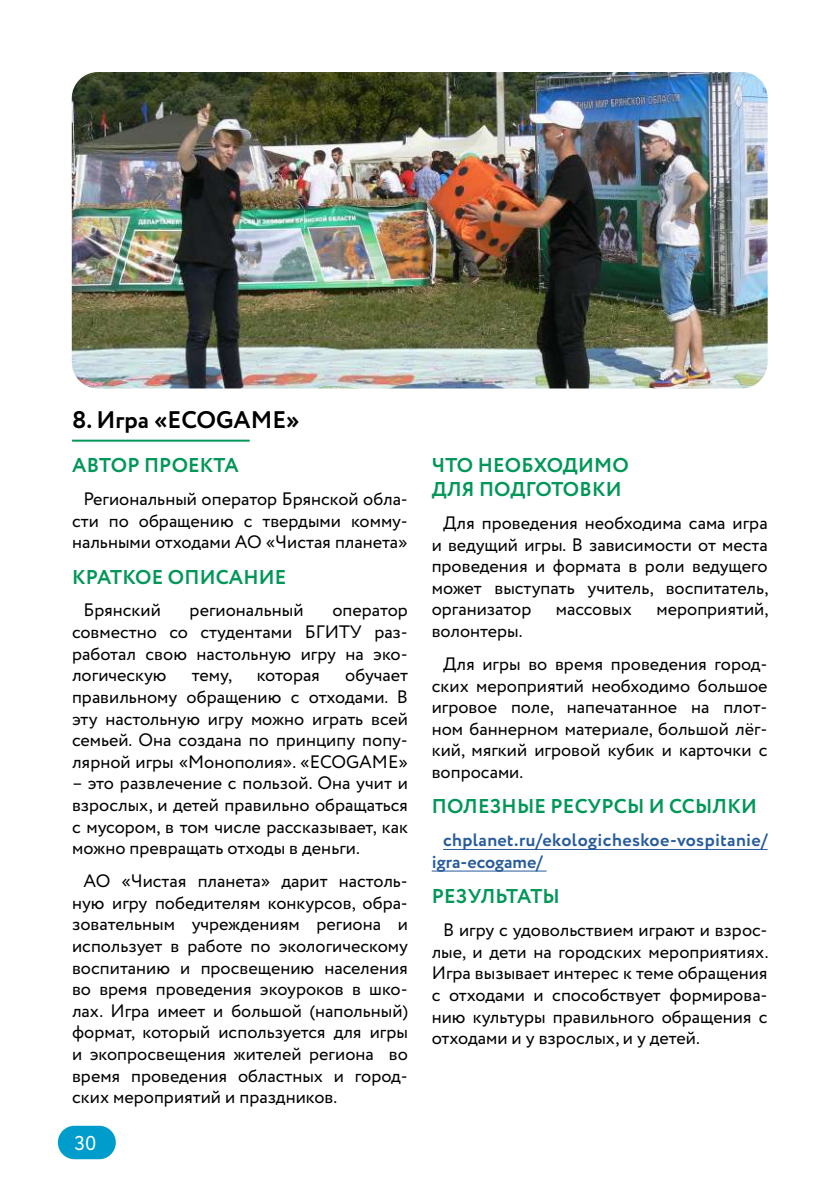
<style>
.page{position:relative;width:840px;height:1191px;background:#fff}
.page>*{position:absolute;margin:0;border:0;box-sizing:border-box;transform-origin:0 0}
.t1{font:700 24px "Circe";color:#000}
.t2{font:700 20px/24px "Circe";letter-spacing:.01em;color:#009758}
.t3{font:20px "Circe";color:#fff}
.t4{font:18px/21.6px "Circe";color:#000;text-align:justify}
.t5{font:700 18px/21.6px "Circe";letter-spacing:.02em;color:#275b9b}
</style>
<div class="page">
<div style="left:59px;top:1126px;width:56px;height:32px;background:#009dcc;border-radius:16px"></div>
<div style="left:58px;top:1125px;width:58px;height:34px;border:2px solid #009dcc;border-radius:16px"></div>
<hr style="left:72px;top:439px;width:177px;height:2px;background:#009758">
<hr style="left:443px;top:849px;width:324px;height:1px;background:#275b9b">
<hr style="left:431px;top:870px;width:115px;height:1px;background:#275b9b">
<img style="left:72px;top:72px;width:695px;height:316px">
<h1 class="t1" style="left:72px;top:403px;width:229px">8. Игра «ECOGAME»</h1>
<p class="t2" style="left:72px;top:454px;width:168px">АВТОР ПРОЕКТА</p>
<p class="t4" style="left:72px;top:488px;width:337px;text-indent:11px">Региональный оператор Брянской обла&shy;сти по обращению с твердыми комму&shy;нальными отходами АО «Чистая планета»</p>
<p class="t2" style="left:72px;top:565px;width:216px">КРАТКОЕ ОПИСАНИЕ</p>
<p class="t4" style="left:83px;top:600px;width:79px">Брянский</p>
<p class="t4" style="left:189px;top:600px;width:115px">региональный</p>
<p class="t4" style="left:72px;top:600px;width:337px;text-indent:260px">оператор совместно со студентами БГИТУ раз&shy;работал свою настольную игру на эко&shy;логическую</p>
<p class="t4" style="left:72px;top:665px;width:337px;text-indent:273px">обучает правильному обращению с отходами. В эту настольную игру можно играть всей семьей. Она создана по принципу попу&shy;лярной игры «Монополия». «ECOGAME»</p>
<p class="t4" style="left:72px;top:773px;width:337px">– это развлечение с пользой. Она учит и взрослых, и детей правильно обращаться с мусором, в том числе рассказывает, как можно превращать отходы в деньги.</p>
<p class="t4" style="left:72px;top:870px;width:337px;text-indent:11px">АО «Чистая планета» дарит настоль&shy;ную игру победителям конкурсов, обра&shy;зовательным учреждениям региона и использует в работе по экологическому воспитанию и просвещению населения во время проведения экоуроков в шко&shy;лах. Игра имеет и большой (напольный) формат, который используется для игры и экопросвещения жителей региона во время проведения областных и город&shy;ских мероприятий и праздников.</p>
<p class="t4" style="left:192px;top:665px;width:42px">тему,</p>
<p class="t4" style="left:256px;top:665px;width:65px">которая</p>
<p class="t3" style="left:74px;top:1129px;width:23px">30</p>
<p class="t2" style="left:431px;top:454px;width:198px">ЧТО НЕОБХОДИМО<br>ДЛЯ ПОДГОТОВКИ</p>
<p class="t4" style="left:431px;top:512px;width:338px;text-indent:11px">Для проведения необходима сама игра и ведущий игры. В зависимости от места проведения и формата в роли ведущего может выступать учитель, воспитатель, организатор</p>
<p class="t4" style="left:555px;top:599px;width:77px">массовых</p>
<p class="t4" style="left:656px;top:599px;width:113px">мероприятий,</p>
<p class="t4" style="left:443px;top:615px;width:326px;line-height:33px;text-indent:-11px">волонтеры.<br>Для игры во время проведения город-</p>
<p class="t4" style="left:431px;top:675px;width:337px">ских мероприятий необходимо большое игровое поле, напечатанное на плот&shy;ном баннерном материале, большой лёг&shy;кий, мягкий игровой кубик и карточки с вопросами.</p>
<p class="t2" style="left:431px;top:795px;width:326px">ПОЛЕЗНЫЕ РЕСУРСЫ И ССЫЛКИ</p>
<p class="t5" style="left:431px;top:830px;width:337px;text-indent:11px">chplanet.ru/ekologicheskoe-vospitanie/ igra-ecogame/</p>
<p class="t2" style="left:431px;top:885px;width:129px">РЕЗУЛЬТАТЫ</p>
<p class="t4" style="left:431px;top:920px;width:338px;text-indent:11px">В игру с удовольствием играют и взрос&shy;лые, и дети на городских мероприятиях.<br>Игра вызывает интерес к теме обращения с отходами и способствует формирова&shy;нию культуры правильного обращения с отходами и у взрослых, и у детей.</p>
</div>
